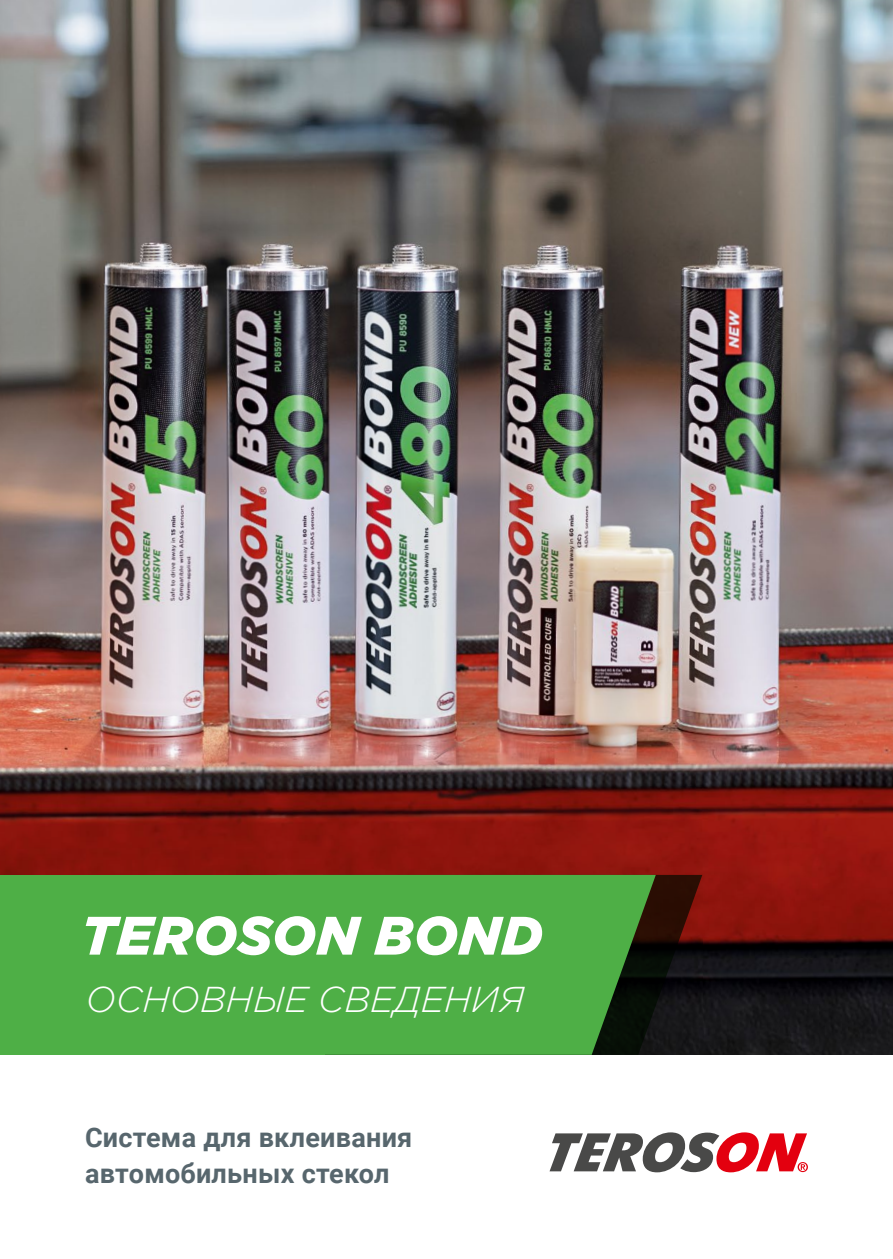
<style>
.page{position:relative;width:893px;height:1259px;background:#fff}
.page>*{position:absolute;margin:0;border:0;box-sizing:border-box;transform-origin:0 0}
.t1{font:italic 900 54px "Gotham Pro";letter-spacing:.015em;color:#fff}
.t2{font:italic 300 36px "Gotham Pro";color:#fff}
.t3{font:700 27px/36px "Roboto";letter-spacing:.01em;color:#57666d}
</style>
<div class="page">
<img style="left:0;top:0;width:893px;height:1054px">
<svg style="left:656px;top:875px;width:46px;height:179px;background:#22100d"></svg>
<svg style="left:325px;top:875px;width:331px;height:179px;background:#479f3f"></svg>
<div style="left:0;top:875px;width:325px;height:179px;background:#4eaf46"></div>
<svg style="left:549px;top:1132px;width:259px;height:40px"></svg>
<h1 class="t1" style="left:81px;top:904px;width:463px">TEROSON BOND</h1>
<h2 class="t2" style="left:85px;top:980px;width:441px">ОСНОВНЫЕ СВЕДЕНИЯ</h2>
<p class="t3" style="left:85px;top:1118px;width:329px">Система для вклеивания автомобильных стекол</p>
</div>
